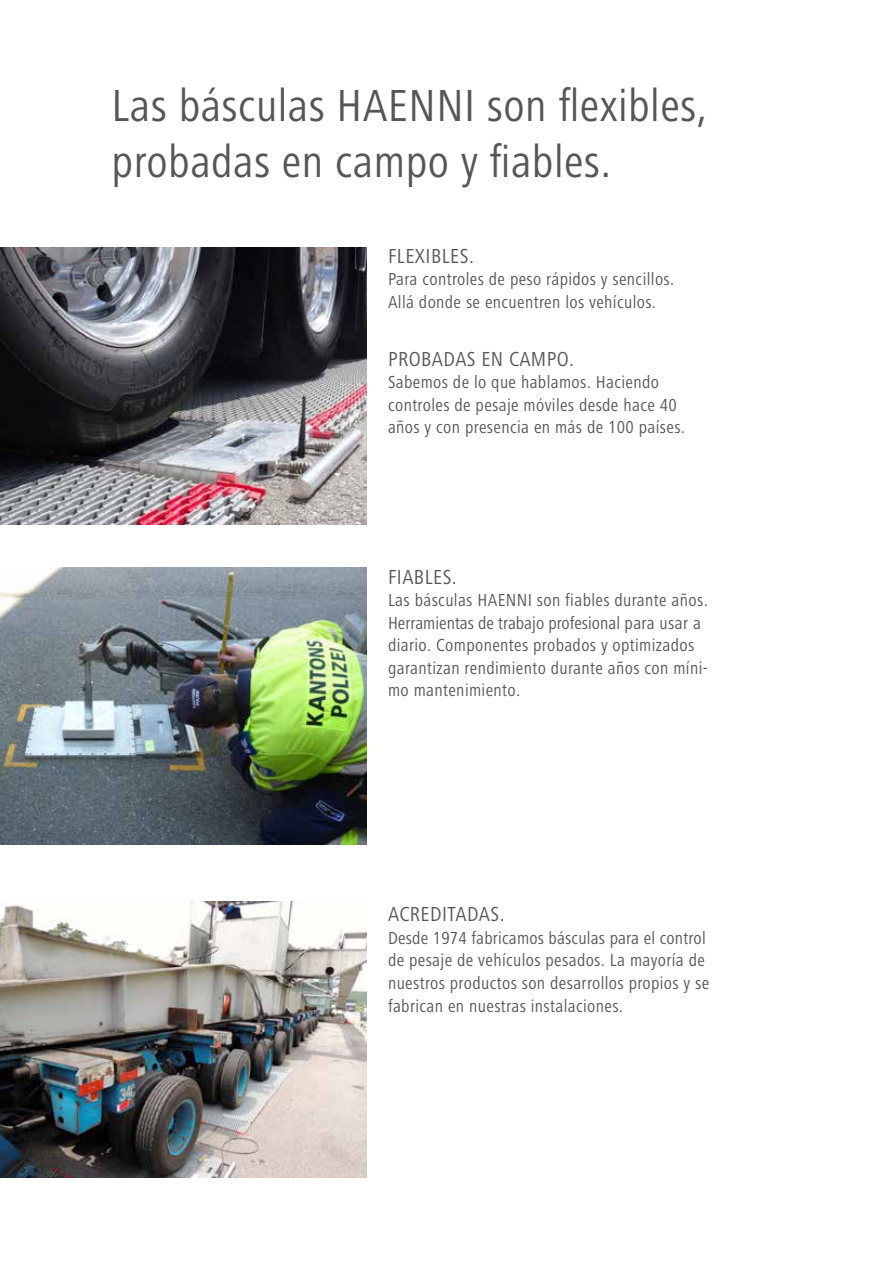
<style>
.page{position:relative;width:893px;height:1263px;background:#fff}
.page>*{position:absolute;margin:0;border:0;box-sizing:border-box;transform-origin:0 0}
.t1{font:condensed 46.5px/55.5px "Frutiger Next LT";letter-spacing:.01em;color:#565655}
.t2{font:condensed 21px "Frutiger Next LT";letter-spacing:.02em;color:#565655}
.t3{font:condensed 18px/22.5px "Frutiger Next LT";letter-spacing:.02em;color:#565655}
</style>
<div class="page">
<img style="left:0;top:901px;width:367px;height:277px">
<img style="left:0;top:568px;width:367px;height:276px">
<img style="left:0;top:248px;width:367px;height:276px">
<h1 class="t1" style="left:112px;top:78px;width:597px">Las básculas HAENNI son flexibles, probadas en campo y fiables.</h1>
<p class="t2" style="left:388px;top:244px;width:87px">FLEXIBLES.</p>
<p class="t3" style="left:388px;top:268px;width:288px">Para controles de peso rápidos y sencillos.<br>Allá donde se encuentren los vehículos.</p>
<p class="t2" style="left:388px;top:347px;width:188px">PROBADAS EN CAMPO.</p>
<p class="t3" style="left:388px;top:371px;width:299px">Sabemos de lo que hablamos. Haciendo controles de pesaje móviles desde hace 40 años y con presencia en más de 100 países.</p>
<p class="t2" style="left:388px;top:565px;width:70px">FIABLES.</p>
<p class="t3" style="left:388px;top:589px;width:321px">Las básculas HAENNI son fiables durante años.<br>Herramientas de trabajo profesional para usar a diario. Componentes probados y optimizados garantizan rendimiento durante años con míni&shy;mo mantenimiento.</p>
<p class="t2" style="left:388px;top:903px;width:118px">ACREDITADAS.</p>
<p class="t3" style="left:388px;top:927px;width:323px">Desde 1974 fabricamos básculas para el control de pesaje de vehículos pesados. La mayoría de nuestros productos son desarrollos propios y se fabrican en nuestras instalaciones.</p>
</div>
